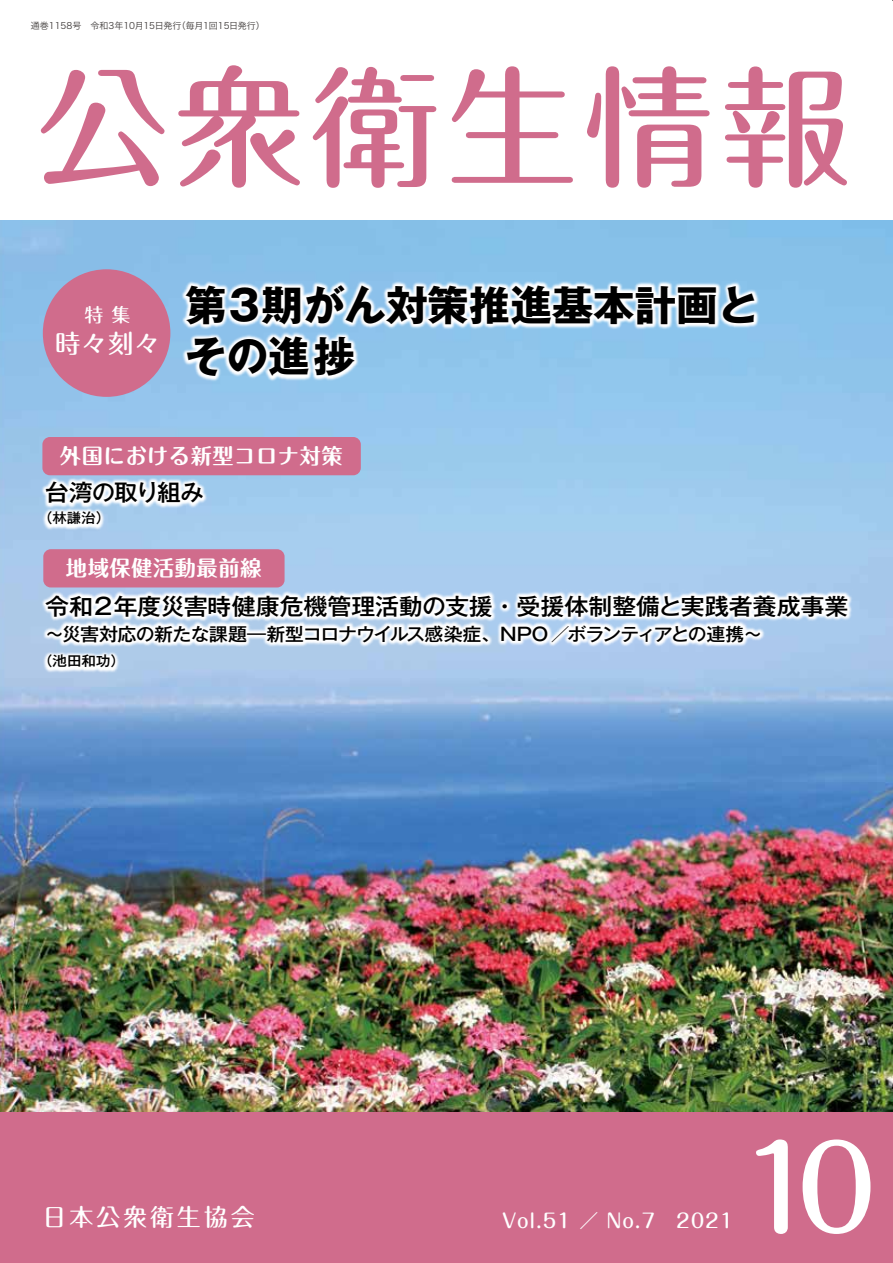
<style>
.page{position:relative;width:893px;height:1263px;background:#fff}
.page>*{position:absolute;margin:0;border:0;box-sizing:border-box;transform-origin:0 0}
.t1{font:500 131.4px "Maru Fo Pro";letter-spacing:.04em;color:#d06c8c}
.t2{font:500 115.5px "Maru Fo Pro";color:#fff}
.t3{font:700 41.4px/51px "Gothic MB101 Pro";color:#000}
.t4{font:500 25.5px "Maru Fo Pro";color:#fff}
.t5{font:500 24px "Maru Fo Pro";letter-spacing:.12em;color:#fff}
.t6{font:500 22.8px "Gothic MB101 Pr 5";letter-spacing:-.01em;color:#000;scale:1.05 1}
.t7{font:500 22.8px "Gothic MB101 Pr 5";letter-spacing:-.045em;color:#000}
.t8{font:700 21.3px "Maru Fo Pro";letter-spacing:.025em;color:#fff}
.t9{font:500 19.5px "Maru Fo Pro";letter-spacing:.04em;color:#fff}
.t10{font:500 19.2px "Maru Fo Pro";color:#fff}
.t11{font:500 18px "Gothic MB101 Pr 5";letter-spacing:-.04em;color:#000;scale:1.05 1}
.t12{font:500 13.8px "Gothic MB101 Pr 5";letter-spacing:.005em;color:#000;scale:1.05 1}
.t13{font:500 13.8px "Gothic MB101 Pr 5";letter-spacing:.005em;color:#000}
.t14{font:9px "Hira Kaku Pro W3";color:#3e3a39}
.s1{font-size:13.95px}
</style>
<div class="page">
<img style="left:0;top:220px;width:892px;height:893px">
<hr style="left:892px;top:0;width:1px;height:1263px;background:#d06c8c">
<div style="left:0;top:1113px;width:893px;height:150px;background:#d06c8c"></div>
<div style="left:43px;top:269px;width:127px;height:128px;background:#d06c8c;border-radius:50%"></div>
<img style="left:180px;top:280px;width:597px;height:105px">
<img style="left:182px;top:282px;width:595px;height:103px">
<div style="left:40px;top:589px;width:813px;height:85px;background:#aaccef"></div>
<img style="left:42px;top:592px;width:810px;height:82px">
<div style="left:42px;top:437px;width:319px;height:38px;background:#d06c8c;border-radius:8px"></div>
<img style="left:41px;top:476px;width:167px;height:55px">
<img style="left:42px;top:478px;width:165px;height:53px">
<div style="left:43px;top:549px;width:242px;height:38px;background:#d06c8c;border-radius:8px"></div>
<p class="t14" style="left:31px;top:18px;width:236px">通巻1158号　令和3年10月15日発行（毎月1回15日発行）</p>
<h1 class="t1" style="left:36px;top:23px;width:816px">公衆衛生情報</h1>
<p class="t10" style="left:85px;top:300px;width:48px">特 集</p>
<h3 class="t4" style="left:55px;top:323px;width:107px">時々刻々</h3>
<h3 class="t3" style="left:185px;top:275px;width:575px">第３期がん対策推進基本計画とその進捗</h3>
<p class="t8" style="left:60px;top:438px;width:284px">外国における新型コロナ対策</p>
<p class="t7" style="left:45px;top:474px;width:160px">台湾の取り組み</p>
<p class="t13" style="left:38px;top:507px;width:74px"><span class="s1">（</span>林謙治<span class="s1">）</span></p>
<p class="t8" style="left:66px;top:551px;width:197px">地域保健活動最前線</p>
<p class="t6" style="left:45px;top:587px;width:766px">令和２年度災害時健康危機管理活動の支援・受援体制整備と実践者養成事業</p>
<p class="t11" style="left:45px;top:619px;width:684px">～災害対応の新たな課題―新型コロナウイルス感染症、NPO ／ボランティアとの連携～</p>
<p class="t12" style="left:38px;top:650px;width:84px">（池田和功）</p>
<h3 class="t5" style="left:43px;top:1198px;width:214px">日本公衆衛生協会</h3>
<p class="t9" style="left:502px;top:1205px;width:233px">Vol.51 ／ No.7　2021</p>
<h2 class="t2" style="left:739px;top:1096px;width:140px">10</h2>
</div>
